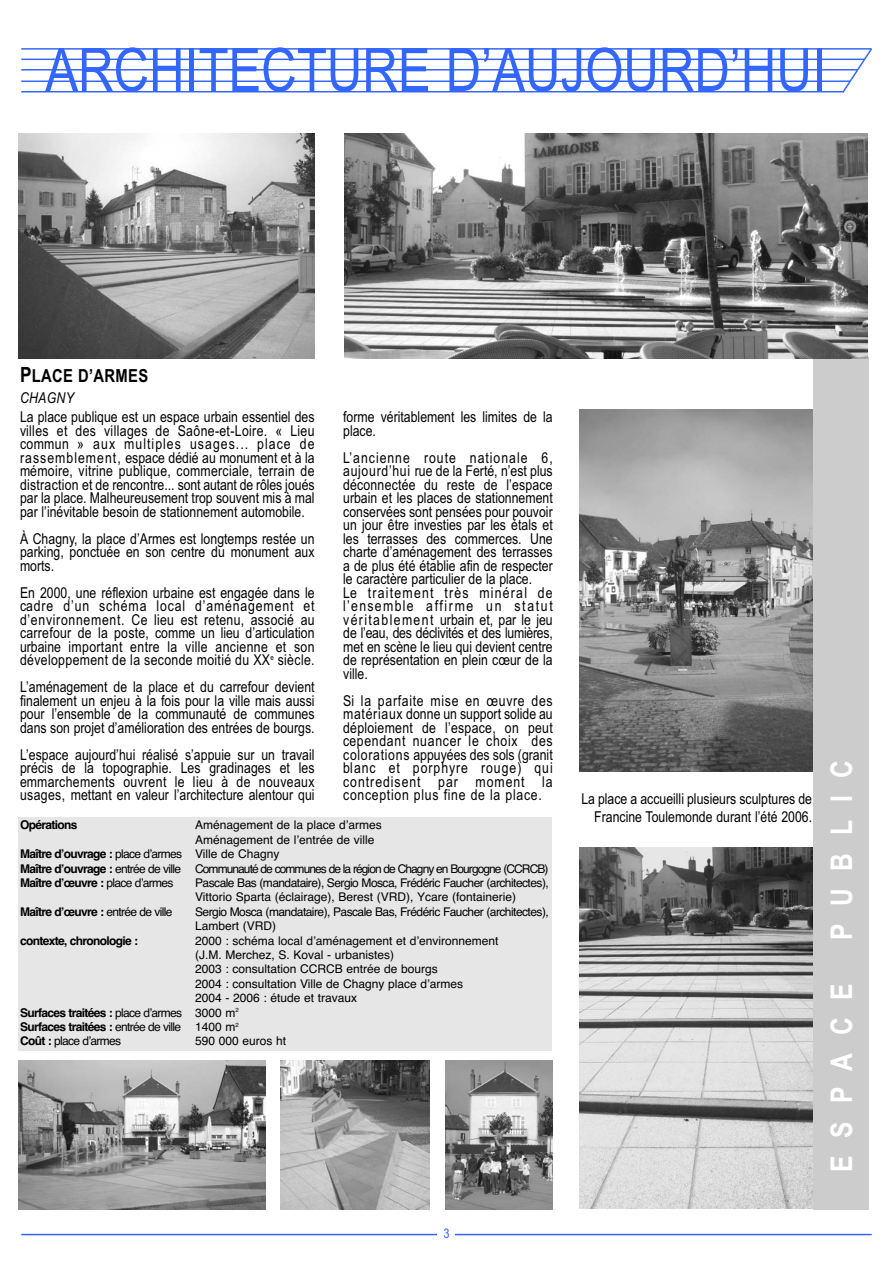
<style>
.page{position:relative;width:893px;height:1263px;background:#fff}
.page>*{position:absolute;margin:0;border:0;box-sizing:border-box;transform-origin:0 0}
.t1{font:60px "Arial Narrow";color:#36f}
.t2{font:700 30px "Arial Narrow";letter-spacing:.595em;color:#fff}
.t3{font:700 18px "Arial Narrow";letter-spacing:.02em;color:#000}
.t4{font:15px/13.5px "Arial Narrow";color:#000;text-align:justify}
.t5{font:italic 15px "Arial Narrow";letter-spacing:.02em;color:#000}
.t6{font:13.5px "Arial Narrow";color:#36f}
.t7{font:12px/14.4px "Helvetica";color:#000}
.t8{font:700 12px/14.4px "Helvetica";letter-spacing:-.055em;color:#000;text-align:justify}
.s1{font-size:21px}
.s2{font-weight:400}
</style>
<div class="page">
<hr style="left:21px;top:1234px;width:851px;height:1px;background:#36f">
<hr style="left:21px;top:48px;width:851px;height:2px;background:#36f">
<hr style="left:21px;top:59px;width:844px;height:1px;background:#36f">
<hr style="left:21px;top:91px;width:823px;height:1px;background:#36f">
<hr style="left:21px;top:69px;width:837px;height:2px;background:#36f">
<hr style="left:21px;top:81px;width:829px;height:1px;background:#36f">
<svg style="left:841px;top:48px;width:31px;height:45px"></svg>
<div style="left:438px;top:1226px;width:17px;height:17px;background:#fff"></div>
<img style="left:580px;top:410px;width:234px;height:361px">
<img style="left:19px;top:1060px;width:246px;height:149px">
<img style="left:580px;top:847px;width:234px;height:362px">
<img style="left:446px;top:1060px;width:106px;height:149px">
<img style="left:280px;top:1060px;width:149px;height:149px">
<div style="left:19px;top:817px;width:214px;height:234px;background:#e6e6e6"></div>
<div style="left:194px;top:817px;width:358px;height:234px;background:#e6e6e6"></div>
<div style="left:814px;top:357px;width:55px;height:852px;background:#ccc"></div>
<img style="left:19px;top:133px;width:295px;height:226px">
<img style="left:344px;top:133px;width:524px;height:226px">
<h1 class="t1" style="left:45px;top:48px;width:782px">ARCHITECTURE D’AUJOURD’HUI</h1>
<p class="t3" style="left:20px;top:369px;width:130px"><span class="s1">P</span>LACE D’ARMES</p>
<p class="t5" style="left:20px;top:392px;width:55px">CHAGNY</p>
<p class="t4" style="left:20px;top:412px;width:296px">La place publique est un espace urbain essentiel des villes et des villages de Saône-et-Loire. « Lieu commun » aux multiples usages... place de rassemblement, espace dédié au monument et à la mémoire, vitrine publique, commerciale, terrain de distraction et de rencontre... sont autant de rôles joués par la place. Malheureusement trop souvent mis à mal par l’inévitable besoin de stationnement automobile.</p>
<p class="t4" style="left:20px;top:533px;width:296px">À Chagny, la place d’Armes est longtemps restée un parking, ponctuée en son centre du monument aux morts.</p>
<p class="t4" style="left:20px;top:587px;width:296px">En 2000, une réflexion urbaine est engagée dans le cadre d’un schéma local d’aménagement et d’environnement. Ce lieu est retenu, associé au carrefour de la poste, comme un lieu d’articulation urbaine important entre la ville ancienne et son développement de la seconde moitié du XX<sup>e</sup> siècle.</p>
<p class="t4" style="left:20px;top:682px;width:296px">L’aménagement de la place et du carrefour devient finalement un enjeu à la fois pour la ville mais aussi pour l’ensemble de la communauté de communes dans son projet d’amélioration des entrées de bourgs.</p>
<p class="t4" style="left:20px;top:749px;width:296px">L’espace aujourd’hui réalisé s’appuie sur un travail précis de la topographie. Les gradinages et les emmarchements ouvrent le lieu à de nouveaux usages, mettant en valeur l’architecture alentour qui</p>
<p class="t4" style="left:343px;top:412px;width:211px">forme véritablement les limites de la place.</p>
<p class="t4" style="left:343px;top:452px;width:211px;text-align:left">L’ancienne route nationale 6, aujourd’hui rue de la Ferté, n’est plus déconnectée du reste de l’espace urbain et les places de stationnement conservées sont pensées pour pouvoir un jour être investies par les étals et les terrasses des commerces. Une charte d’aménagement des terrasses a de plus été établie afin de respecter le caractère particulier de la place.<br>Le traitement très minéral de l’ensemble affirme un statut véritablement urbain et, par le jeu de l’eau, des déclivités et des lumières, met en scène le lieu qui devient centre de représentation en plein cœur de la ville.</p>
<p class="t4" style="left:343px;top:695px;width:211px">Si la parfaite mise en œuvre des matériaux donne un support solide au déploiement de l’espace, on peut cependant nuancer le choix des colorations appuyées des sols (granit blanc et porphyre rouge) qui contredisent par moment la conception plus fine de la place.</p>
<p class="t8" style="left:20px;top:819px;width:59px">Opérations</p>
<p class="t8" style="left:20px;top:848px;width:163px">Maître d’ouvrage : <span class="s2">place d’armes </span>Maître d’ouvrage : <span class="s2">entrée de ville </span>Maître d’œuvre : <span class="s2">place d’armes</span></p>
<p class="t8" style="left:20px;top:905px;width:154px">Maître d’œuvre : <span class="s2">entrée de ville</span></p>
<p class="t8" style="left:20px;top:934px;width:119px">contexte, chronologie :</p>
<p class="t8" style="left:20px;top:1006px;width:164px">Surfaces traitées : <span class="s2">place d’armes </span>Surfaces traitées : <span class="s2">entrée de ville </span>Coût : <span class="s2">place d’armes</span></p>
<p class="t7" style="left:195px;top:819px;width:355px">Aménagement de la place d’armes<br>Aménagement de l’entrée de ville<br>Ville de Chagny<br>Communauté de communes de la région de Chagny en Bourgogne (CCRCB)<br>Pascale Bas (mandataire), Sergio Mosca, Frédéric Faucher (architectes), Vittorio Sparta (éclairage), Berest (VRD), Ycare (fontainerie)<br>Sergio Mosca (mandataire), Pascale Bas, Frédéric Faucher (architectes), Lambert (VRD)<br>2000 : schéma local d’aménagement et d’environnement<br>(J.M. Merchez, S. Koval - urbanistes)<br>2003 : consultation CCRCB entrée de bourgs<br>2004 : consultation Ville de Chagny place d’armes<br>2004 - 2006 : étude et travaux<br>3000 m<sup>2<br></sup>1400 m<sup>2<br></sup>590 000 euros ht</p>
<p class="t6" style="left:443px;top:1228px;width:8px">3</p>
<p class="t4" style="left:581px;top:791px;width:232px;line-height:18px;text-align:right">La place a accueilli plusieurs sculptures de<br>Francine Toulemonde durant l’été 2006.</p>
<h2 class="t2" style="left:831px;top:940px;width:182px;rotate:-90deg">PUBLIC</h2>
<h2 class="t2" style="left:831px;top:1172px;width:190px;rotate:-90deg">ESPACE</h2>
</div>
